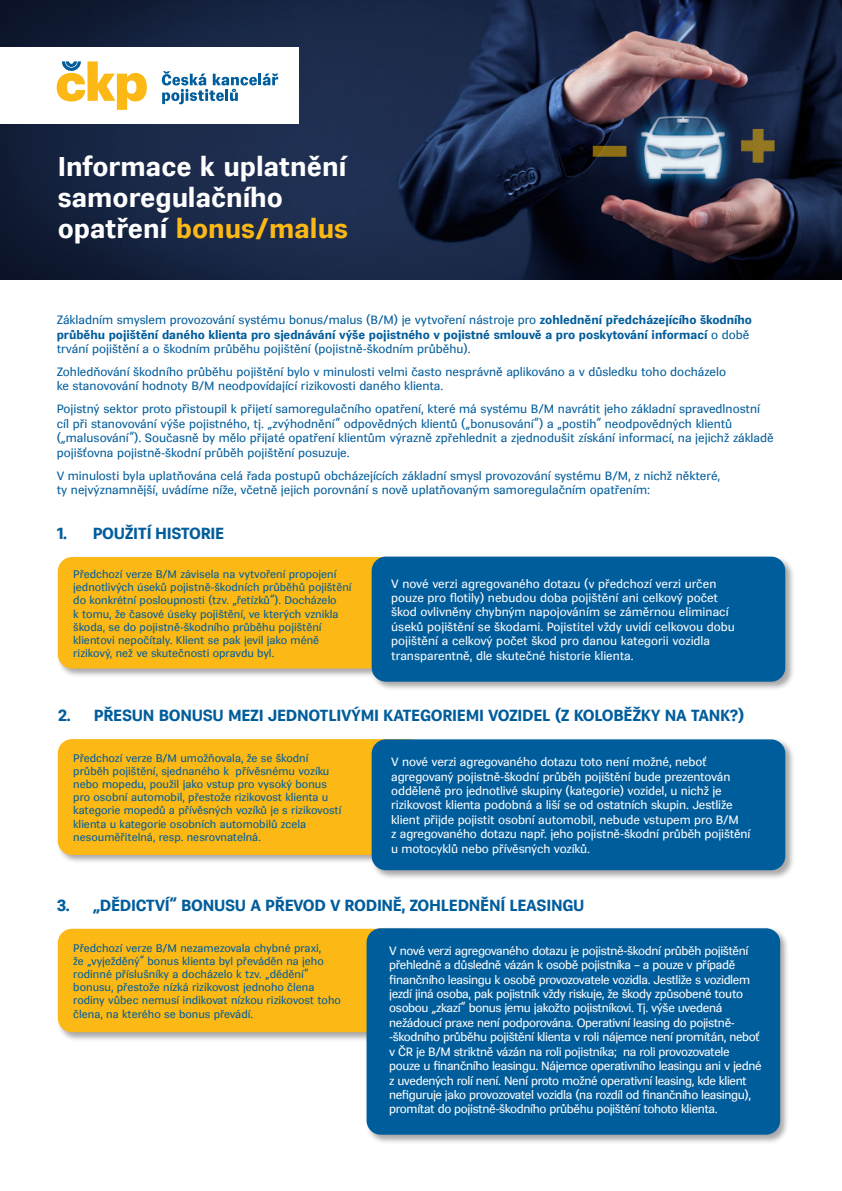
<style>
.page{position:relative;width:842px;height:1191px;background:#fff}
.page>*{position:absolute;margin:0;border:0;box-sizing:border-box;transform-origin:0 0}
.t1{font:700 27px "Vegan Superior RBO";color:#fff}
.t2{font:700 27px "Vegan Superior RBO";color:#fcb814}
.t3{font:700 16px "Vegan Superior RBO";letter-spacing:-.02em;color:#005d9c}
.t4{font:12px/14.4px "Vegan Superior RBO";color:#005d9c}
.t5{font:12px/14.4px "Vegan Superior RBO";letter-spacing:-.03em;color:#fff}
.t6{font:12px/14.4px "Vegan Superior RBO";letter-spacing:-.01em;color:#fff}
.t7{font:12px/14.4px "Vegan Superior RBO";color:#fff}
.t8{font:11px/13.2px "Vegan Superior RBO";color:#005d9c}
.s1{color:#fff}
.s2{font-weight:700}
</style>
<div class="page">
<img style="left:0;top:0;width:842px;height:279px">
<div style="left:0;top:47px;width:299px;height:77px;background:#fff"></div>
<svg style="left:162px;top:71px;width:116px;height:33px"></svg>
<svg style="left:57px;top:61px;width:90px;height:49px"></svg>
<div style="left:56px;top:555px;width:375px;height:123px;background:#231f20;opacity:.39"></div>
<div style="left:58px;top:557px;width:364px;height:111px;background:#fcb814;border-radius:14px"></div>
<div style="left:56px;top:737px;width:375px;height:127px;background:#231f20;opacity:.39"></div>
<div style="left:58px;top:739px;width:364px;height:116px;background:#fcb814;border-radius:14px"></div>
<div style="left:56px;top:927px;width:375px;height:114px;background:#231f20;opacity:.39"></div>
<div style="left:58px;top:928px;width:364px;height:104px;background:#fcb814;border-radius:14px"></div>
<div style="left:370px;top:555px;width:425px;height:136px;background:#231f20;opacity:.39"></div>
<div style="left:372px;top:556px;width:413px;height:125px;background:#005d9c;border-radius:14px"></div>
<div style="left:370px;top:738px;width:425px;height:141px;background:#231f20;opacity:.39"></div>
<div style="left:372px;top:739px;width:413px;height:131px;background:#005d9c;border-radius:14px"></div>
<div style="left:365px;top:927px;width:425px;height:217px;background:#231f20;opacity:.39"></div>
<div style="left:367px;top:928px;width:413px;height:206px;background:#005d9c;border-radius:14px"></div>
<p class="t1" style="left:58px;top:151px;width:290px">Informace k uplatnění</p>
<p class="t1" style="left:58px;top:182px;width:227px">samoregulačního</p>
<p class="t2" style="left:58px;top:213px;width:292px"><span class="s1">opatření</span> bonus/malus</p>
<p class="t4" style="left:57px;top:313px;width:697px">Základním smyslem provozování systému bonus/malus (B/M) je vytvoření nástroje pro <span class="s2">zohlednění předcházejícího škodního průběhu pojištění daného klienta pro sjednávání výše pojistného v pojistné smlouvě a pro poskytování informací</span> o době trvání pojištění a o škodním průběhu pojištění (pojistně-škodním průběhu).</p>
<p class="t4" style="left:57px;top:365px;width:671px">Zohledňování škodního průběhu pojištění bylo v minulosti velmi často nesprávně aplikováno a v důsledku toho docházelo ke stanovování hodnoty B/M neodpovídající rizikovosti daného klienta.</p>
<p class="t4" style="left:57px;top:402px;width:719px">Pojistný sektor proto přistoupil k přijetí samoregulačního opatření, které má systému B/M navrátit jeho základní spravedlnostní cíl při stanovování výše pojistného, tj. „zvýhodnění“ odpovědných klientů („bonusování“) a „postih“ neodpovědných klientů („malusování“). Současně by mělo přijaté opatření klientům výrazně zpřehlednit a zjednodušit získání informací, na jejichž základě pojišťovna pojistně-škodní průběh pojištění posuzuje.</p>
<p class="t4" style="left:57px;top:468px;width:665px">V minulosti byla uplatňována celá řada postupů obcházejících základní smysl provozování systému B/M, z nichž některé, ty nejvýznamnější, uvádíme níže, včetně jejich porovnání s nově uplatňovaným samoregulačním opatřením:</p>
<p class="t3" style="left:57px;top:524px;width:169px">1. POUŽITÍ HISTORIE</p>
<p class="t8" style="left:73px;top:567px;width:280px">Předchozí verze B/M závisela na vytvoření propojení jednotlivých úseků pojistně-škodních průběhů pojištění do konkrétní posloupnosti (tzv. „řetízků“). Docházelo<br>k tomu, že časové úseky pojištění, ve kterých vznikla škoda, se do pojistně-škodního průběhu pojištění klientovi nepočítaly. Klient se pak jevil jako méně rizikový, než ve skutečnosti opravdu byl.</p>
<p class="t7" style="left:391px;top:576px;width:345px">V nové verzi agregovaného dotazu (v předchozí verzi určen pouze pro flotily) nebudou doba pojištění ani celkový počet škod ovlivněny chybným napojováním se záměrnou eliminací úseků pojištění se škodami. Pojistitel vždy uvidí celkovou dobu pojištění a celkový počet škod pro danou kategorii vozidla transparentně, dle skutečné historie klienta.</p>
<p class="t3" style="left:58px;top:706px;width:688px">2. PŘESUN BONUSU MEZI JEDNOTLIVÝMI KATEGORIEMI VOZIDEL (Z KOLOBĚŽKY NA TANK?)</p>
<p class="t8" style="left:73px;top:751px;width:270px">Předchozí verze B/M umožňovala, že se škodní průběh pojištění, sjednaného k přívěsnému vozíku nebo mopedu, použil jako vstup pro vysoký bonus pro osobní automobil, přestože rizikovost klienta u kategorie mopedů a přívěsných vozíků je s rizikovostí klienta u kategorie osobních automobilů zcela nesouměřitelná, resp. nesrovnatelná.</p>
<p class="t6" style="left:391px;top:755px;width:361px">V nové verzi agregovaného dotazu toto není možné, neboť agregovaný pojistně-škodní průběh pojištění bude prezentován odděleně pro jednotlivé skupiny (kategorie) vozidel, u nichž je rizikovost klienta podobná a liší se od ostatních skupin. Jestliže klient přijde pojistit osobní automobil, nebude vstupem pro B/M<br>z agregovaného dotazu např. jeho pojistně-škodní průběh pojištění u motocyklů nebo přívěsných vozíků.</p>
<p class="t3" style="left:57px;top:895px;width:529px">3. „DĚDICTVÍ“ BONUSU A PŘEVOD V RODINĚ, ZOHLEDNĚNÍ LEASINGU</p>
<p class="t8" style="left:73px;top:941px;width:269px">Předchozí verze B/M nezamezovala chybné praxi,<br>že „vyježděný“ bonus klienta byl převáděn na jeho rodinné příslušníky a docházelo k tzv. „dědění“ bonusu, přestože nízká rizikovost jednoho člena rodiny vůbec nemusí indikovat nízkou rizikovost toho člena, na kterého se bonus převádí.</p>
<p class="t5" style="left:389px;top:943px;width:374px">V nové verzi agregovaného dotazu je pojistně-škodní průběh pojištění přehledně a důsledně vázán k osobě pojistníka – a pouze v případě finančního leasingu k osobě provozovatele vozidla. Jestliže s vozidlem jezdí jiná osoba, pak pojistník vždy riskuje, že škody způsobené touto osobou „zkazí“ bonus jemu jakožto pojistníkovi. Tj. výše uvedená nežádoucí praxe není podporována. Operativní leasing do pojistně--škodního průběhu pojištění klienta v roli nájemce není promítán, neboť v ČR je B/M striktně vázán na roli pojistníka; na roli provozovatele pouze u finančního leasingu. Nájemce operativního leasingu ani v jedné z uvedených rolí není. Není proto možné operativní leasing, kde klient nefiguruje jako provozovatel vozidla (na rozdíl od finančního leasingu), promítat do pojistně-škodního průběhu pojištění tohoto klienta.</p>
</div>
